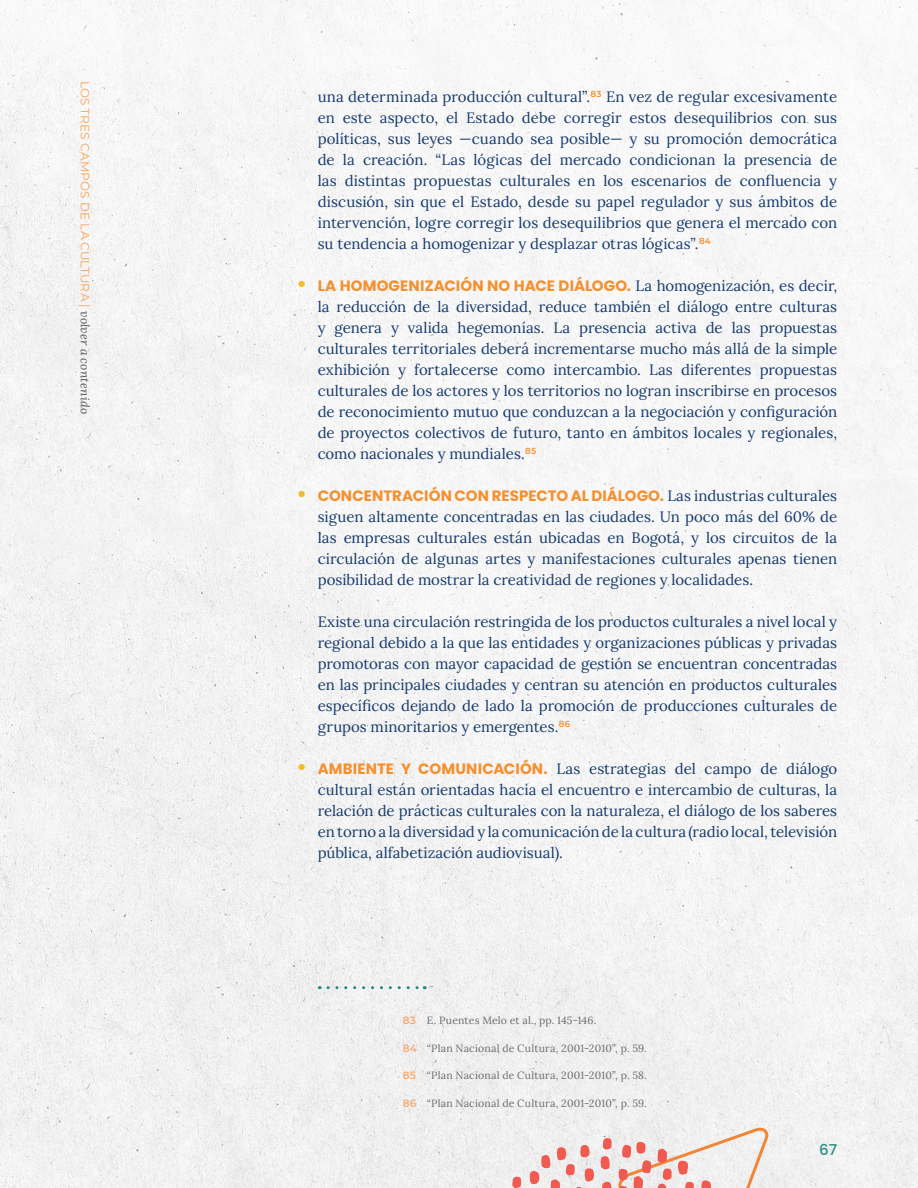
<style>
.page{position:relative;width:918px;height:1188px;background:#fff}
.page>*{position:absolute;margin:0;border:0;box-sizing:border-box;transform-origin:0 0}
.bullet_parrafo_conti{font:15px/21px "Lora";color:#163b6b;text-align:justify}
.t1{font:500 15px "Poppins";color:#278c81}
.t2{font:12px "Montserrat";letter-spacing:.01em;color:#f8a457}
.piepag{font:10.5px "Lora";letter-spacing:.015em;color:#6c6d70}
.s1{font-family:"Lora";font-style:italic;color:#57585a}
.s2{font-family:"Poppins";font-weight:700;font-size:21px;color:#efbc35}
.s3{font-family:"Poppins";font-weight:700;color:#f5902f}
.s4{font-family:"Montserrat";font-weight:600;color:#f5aa72}
</style>
<div class="page">
<img style="left:0;top:0;width:918px;height:1188px">
<svg style="left:602px;top:1182px;width:10px;height:6px"></svg>
<svg style="left:600px;top:1156px;width:10px;height:13px"></svg>
<svg style="left:603px;top:1138px;width:9px;height:12px"></svg>
<svg style="left:512px;top:1177px;width:9px;height:11px"></svg>
<svg style="left:529px;top:1144px;width:65px;height:44px"></svg>
<svg style="left:618px;top:1127px;width:155px;height:61px"></svg>
<svg style="left:328px;top:986px;width:97px;height:3px"></svg>
<p class="t2" style="left:93px;top:81px;width:335px;rotate:90deg">LOS TRES CAMPOS DE LA CULTURA | <span class="s1">volver a contenido</span></p>
<p class="bullet_parrafo_conti" style="left:318px;top:85px;width:521px">una determinada producción cultural”.<sup>83</sup> En vez de regular excesivamente en este aspecto, el Estado debe corregir estos desequilibrios con sus políticas, sus leyes —cuando sea posible— y su promoción democrática de la creación. “Las lógicas del mercado condicionan la presencia de las distintas propuestas culturales en los escenarios de confluencia y discusión, sin que el Estado, desde su papel regulador y sus ámbitos de intervención, logre corregir los desequilibrios que genera el mercado con su tendencia a homogenizar y desplazar otras lógicas”.<sup>84</sup></p>
<p class="bullet_parrafo_conti" style="left:318px;top:274px;width:521px;text-indent:-21px"><span class="s2">•</span> <span class="s3">LA HOMOGENIZACIÓN NO HACE DIÁLOGO.</span> La homogenización, es decir, la reducción de la diversidad, reduce también el diálogo entre culturas y genera y valida hegemonías. La presencia activa de las propuestas culturales territoriales deberá incrementarse mucho más allá de la simple exhibición y fortalecerse como intercambio. Las diferentes propuestas culturales de los actores y los territorios no logran inscribirse en procesos de reconocimiento mutuo que conduzcan a la negociación y configuración de proyectos colectivos de futuro, tanto en ámbitos locales y regionales, como nacionales y mundiales.<sup>85</sup></p>
<p class="bullet_parrafo_conti" style="left:318px;top:484px;width:521px;text-indent:-21px"><span class="s2">•</span> <span class="s3">CONCENTRACIÓN CON RESPECTO AL DIÁLOGO.</span> Las industrias culturales siguen altamente concentradas en las ciudades. Un poco más del 60% de las empresas culturales están ubicadas en Bogotá, y los circuitos de la circulación de algunas artes y manifestaciones culturales apenas tienen posibilidad de mostrar la creatividad de regiones y localidades.</p>
<p class="bullet_parrafo_conti" style="left:318px;top:610px;width:521px">Existe una circulación restringida de los productos culturales a nivel local y regional debido a la que las entidades y organizaciones públicas y privadas promotoras con mayor capacidad de gestión se encuentran concentradas en las principales ciudades y centran su atención en productos culturales específicos dejando de lado la promoción de producciones culturales de grupos minoritarios y emergentes.<sup>86</sup></p>
<p class="bullet_parrafo_conti" style="left:318px;top:757px;width:521px;text-indent:-21px"><span class="s2">•</span> <span class="s3">AMBIENTE Y COMUNICACIÓN.</span> Las estrategias del campo de diálogo cultural están orientadas hacia el encuentro e intercambio de culturas, la relación de prácticas culturales con la naturaleza, el diálogo de los saberes en torno a la diversidad y la comunicación de la cultura (radio local, televisión pública, alfabetización audiovisual).</p>
<p class="piepag" style="left:403px;top:1012px;width:195px"><span class="s4">83</span> E. Puentes Melo et al., pp. 145-146.</p>
<p class="piepag" style="left:403px;top:1040px;width:246px"><span class="s4">84</span> “Plan Nacional de Cultura, 2001-2010”, p. 59.</p>
<p class="piepag" style="left:403px;top:1068px;width:246px"><span class="s4">85</span> “Plan Nacional de Cultura, 2001-2010”, p. 58.</p>
<p class="piepag" style="left:403px;top:1096px;width:246px"><span class="s4">86</span> “Plan Nacional de Cultura, 2001-2010”, p. 59.</p>
<p class="t1" style="left:819px;top:1142px;width:20px">67</p>
</div>
